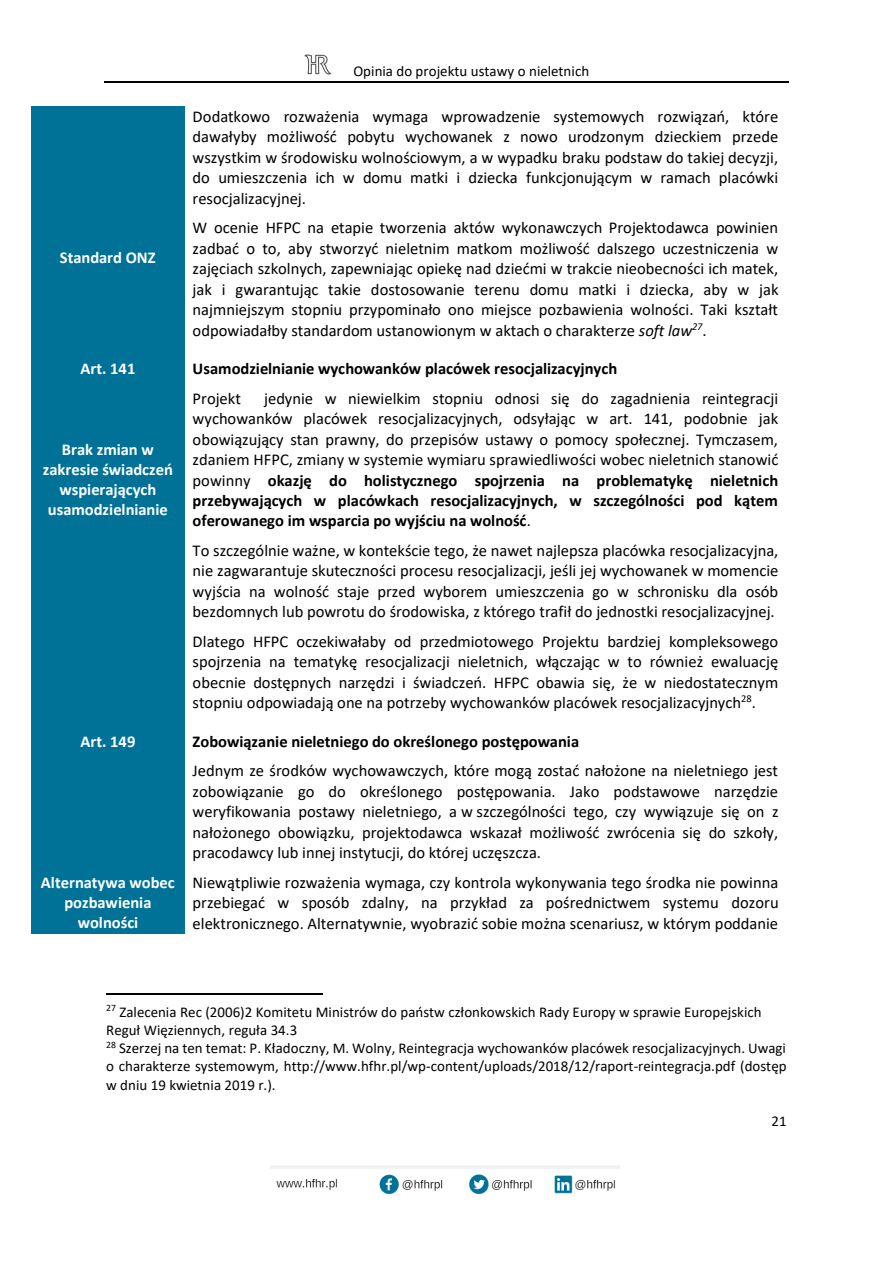
<style>
.page{position:relative;width:893px;height:1263px;background:#fff}
.page>*{position:absolute;margin:0;border:0;box-sizing:border-box;transform-origin:0 0}
.t1{font:16.5px/20.4px "Calibri";color:#000;text-align:justify}
.t2{font:700 16.5px/20.1px "Calibri";color:#fff;text-align:center}
.t3{font:700 16.5px "Calibri";letter-spacing:-.005em;color:#000}
.t4{font:15px/18.3px "Calibri";color:#000}
.s1{font-style:italic}
.s2{font-weight:700}
</style>
<div class="page">
<hr style="left:104px;top:81px;width:685px;height:1px;background:#000">
<img style="left:304px;top:54px;width:28px;height:21px">
<img style="left:270px;top:1165px;width:350px;height:30px">
<div style="left:32px;top:106px;width:153px;height:244px;background:#007298"></div>
<div style="left:32px;top:350px;width:153px;height:372px;background:#007298"></div>
<div style="left:32px;top:722px;width:153px;height:212px;background:#007298"></div>
<hr style="left:106px;top:993px;width:216px;height:1px;background:#000">
<p class="t2" style="left:60px;top:249px;width:97px">Standard ONZ</p>
<p class="t2" style="left:80px;top:360px;width:56px">Art. 141</p>
<p class="t2" style="left:43px;top:440px;width:132px">Brak zmian w zakresie świadczeń wspierających usamodzielnianie</p>
<p class="t2" style="left:80px;top:733px;width:56px">Art. 149</p>
<p class="t2" style="left:41px;top:874px;width:135px">Alternatywa wobec pozbawienia wolności</p>
<p class="t4" style="left:353px;top:63px;width:237px">Opinia do projektu ustawy o nieletnich</p>
<p class="t1" style="left:193px;top:107px;width:587px">Dodatkowo rozważenia wymaga wprowadzenie systemowych rozwiązań, które dawałyby możliwość pobytu wychowanek z nowo urodzonym dzieckiem przede wszystkim w środowisku wolnościowym, a w wypadku braku podstaw do takiej decyzji, do umieszczenia ich w domu matki i dziecka funkcjonującym w ramach placówki resocjalizacyjnej.</p>
<p class="t1" style="left:193px;top:219px;width:587px">W ocenie HFPC na etapie tworzenia aktów wykonawczych Projektodawca powinien zadbać o to, aby stworzyć nieletnim matkom możliwość dalszego uczestniczenia w zajęciach szkolnych, zapewniając opiekę nad dziećmi w trakcie nieobecności ich matek, jak i gwarantując takie dostosowanie terenu domu matki i dziecka, aby w jak najmniejszym stopniu przypominało ono miejsce pozbawienia wolności. Taki kształt odpowiadałby standardom ustanowionym w aktach o charakterze <span class="s1">soft law</span><sup>27</sup>.</p>
<p class="t3" style="left:193px;top:362px;width:426px">Usamodzielnianie wychowanków placówek resocjalizacyjnych</p>
<p class="t1" style="left:193px;top:389px;width:50px">Projekt</p>
<p class="t1" style="left:193px;top:389px;width:587px;text-indent:72px">jedynie w niewielkim stopniu odnosi się do zagadnienia reintegracji wychowanków placówek resocjalizacyjnych, odsyłając w art. 141, podobnie jak obowiązujący stan prawny, do przepisów ustawy o pomocy społecznej. Tymczasem, zdaniem HFPC, zmiany w systemie wymiaru sprawiedliwości wobec nieletnich stanowić powinny <span class="s2">okazję do holistycznego spojrzenia na problematykę nieletnich przebywających w placówkach resocjalizacyjnych, w szczególności pod kątem oferowanego im wsparcia po wyjściu na wolność</span>.</p>
<p class="t1" style="left:193px;top:542px;width:587px">To szczególnie ważne, w kontekście tego, że nawet najlepsza placówka resocjalizacyjna, nie zagwarantuje skuteczności procesu resocjalizacji, jeśli jej wychowanek w momencie wyjścia na wolność staje przed wyborem umieszczenia go w schronisku dla osób bezdomnych lub powrotu do środowiska, z którego trafił do jednostki resocjalizacyjnej.</p>
<p class="t1" style="left:193px;top:633px;width:587px">Dlatego HFPC oczekiwałaby od przedmiotowego Projektu bardziej kompleksowego spojrzenia na tematykę resocjalizacji nieletnich, włączając w to również ewaluację obecnie dostępnych narzędzi i świadczeń. HFPC obawia się, że w niedostatecznym stopniu odpowiadają one na potrzeby wychowanków placówek resocjalizacyjnych<sup>28</sup>.</p>
<p class="t3" style="left:193px;top:734px;width:388px">Zobowiązanie nieletniego do określonego postępowania</p>
<p class="t1" style="left:193px;top:762px;width:587px">Jednym ze środków wychowawczych, które mogą zostać nałożone na nieletniego jest zobowiązanie go do określonego postępowania. Jako podstawowe narzędzie weryfikowania postawy nieletniego, a w szczególności tego, czy wywiązuje się on z nałożonego obowiązku, projektodawca wskazał możliwość zwrócenia się do szkoły, pracodawcy lub innej instytucji, do której uczęszcza.</p>
<p class="t1" style="left:193px;top:873px;width:588px">Niewątpliwie rozważenia wymaga, czy kontrola wykonywania tego środka nie powinna przebiegać w sposób zdalny, na przykład za pośrednictwem systemu dozoru elektronicznego. Alternatywnie, wyobrazić sobie można scenariusz, w którym poddanie</p>
<h1 class="t4" style="left:106px;top:1004px;width:657px"><sup>27</sup> Zalecenia Rec (2006)2 Komitetu Ministrów do państw członkowskich Rady Europy w sprawie Europejskich<br>Reguł Więziennych, reguła 34.3</h1>
<p class="t4" style="left:106px;top:1040px;width:682px;text-align:justify"><sup>28</sup> Szerzej na ten temat: P. Kładoczny, M. Wolny, Reintegracja wychowanków placówek resocjalizacyjnych. Uwagi o charakterze systemowym, http://www.hfhr.pl/wp-content/uploads/2018/12/raport-reintegracja.pdf (dostęp w dniu 19 kwietnia 2019 r.).</p>
<p class="t4" style="left:772px;top:1113px;width:17px">21</p>
</div>
